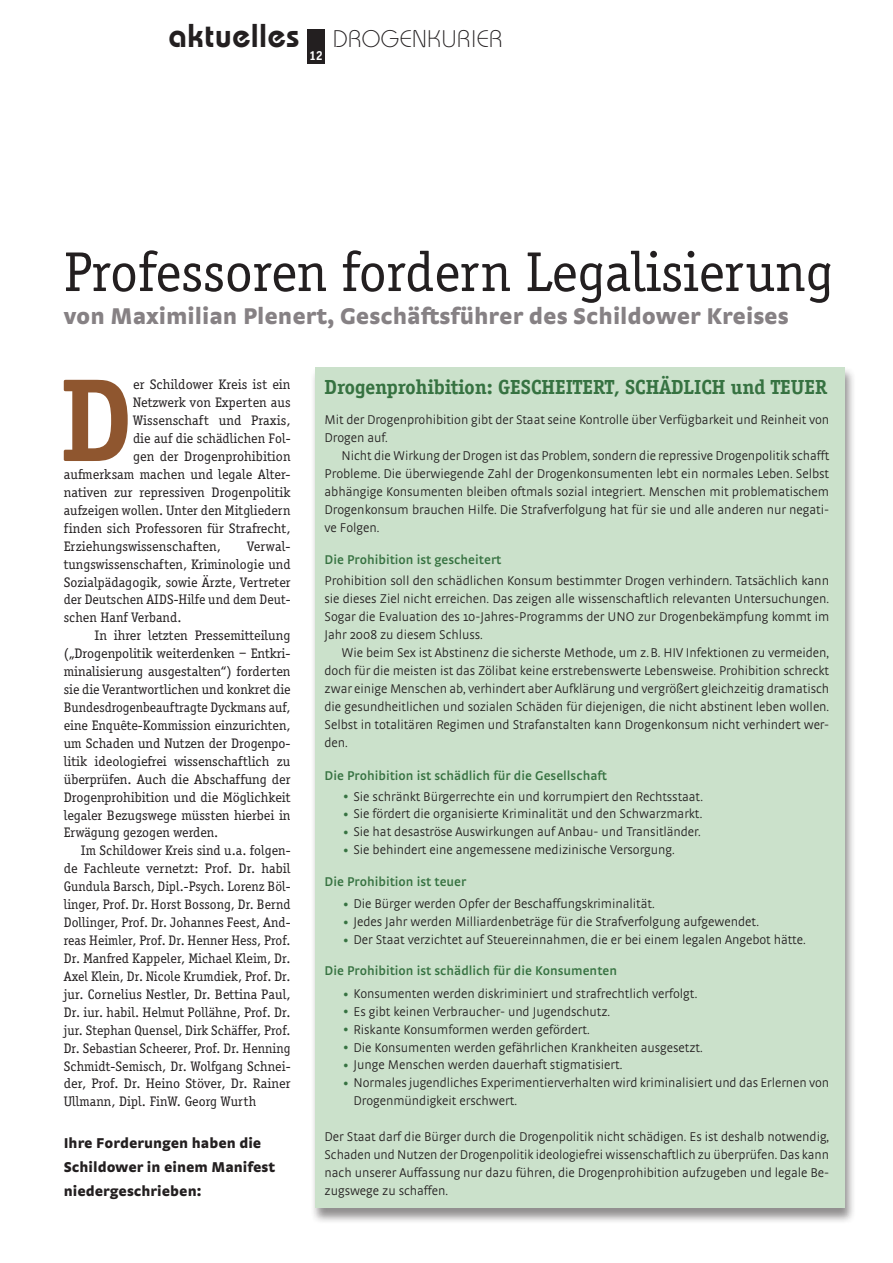
<style>
.page{position:relative;width:893px;height:1263px;background:#fff}
.page>*{position:absolute;margin:0;border:0;box-sizing:border-box;transform-origin:0 0}
.t1{font:700 121.8px "Officina Serif";color:#8f562f}
.t2{font:57.75px "Officina Serif";color:#231f20}
.t3{font:900 24px "Strada";color:#868184}
.t4{font:300 24px "Bauhaus";color:#231f20}
.t5{font:700 21px "Officina Serif";color:#367241}
.t6{font:900 15px/24px "Strada";color:#231f20}
.t7{font:14.25px/17.9px "Officina Serif";letter-spacing:.005em;color:#231f20;text-align:justify}
.t8{font:700 13.5px "Officina Serif";color:#fff}
.t9{font:300 13.35px/18px "Strada";letter-spacing:-.005em;color:#231f20;text-align:justify}
.t10{font:600 13.35px "Strada";color:#367241}
.s1{font-weight:600;font-size:33px}
.s2{font-family:"Officina Sans";font-weight:400;color:#367241}
</style>
<div class="page">
<div style="left:308px;top:30px;width:17px;height:34px;background:#231f20"></div>
<div style="left:310px;top:367px;width:546px;height:857px;background:#231f20;opacity:.5"></div>
<div style="left:316px;top:367px;width:529px;height:841px;background:#cbe1cb"></div>
<h3 class="t4" style="left:168px;top:24px;width:286px"><span class="s1">aktuelles</span> DROGENKURIER</h3>
<p class="t8" style="left:309px;top:47px;width:15px">12</p>
<h2 class="t2" style="left:64px;top:240px;width:771px">Professoren fordern Legalisierung</h2>
<h3 class="t3" style="left:64px;top:301px;width:726px">von Maximilian Plenert, Geschäftsführer des Schildower Kreises</h3>
<h1 class="t1" style="left:60px;top:348px;width:74px">D</h1>
<p class="t7" style="left:133px;top:376px;width:159px">er Schildower Kreis ist ein</p>
<p class="t7" style="left:133px;top:394px;width:159px">Netzwerk von Experten aus</p>
<p class="t7" style="left:133px;top:412px;width:159px">Wissenschaft und Praxis,</p>
<p class="t7" style="left:133px;top:430px;width:159px">die auf die schädlichen Fol-</p>
<p class="t7" style="left:133px;top:447px;width:159px">gen der Drogenprohibition</p>
<p class="t7" style="left:64px;top:465px;width:228px">aufmerksam machen und legale Alter-</p>
<p class="t7" style="left:64px;top:483px;width:228px">nativen zur repressiven Drogenpolitik</p>
<p class="t7" style="left:64px;top:501px;width:228px">aufzeigen wollen. Unter den Mitgliedern</p>
<p class="t7" style="left:64px;top:519px;width:228px">finden sich Professoren für Strafrecht,</p>
<p class="t7" style="left:64px;top:537px;width:159px">Erziehungswissenschaften,</p>
<p class="t7" style="left:64px;top:537px;width:228px;text-indent:183px">Verwal&shy;tungswissenschaften, Kriminologie und Sozialpädagogik, sowie Ärzte, Vertreter der Deutschen AIDS-Hilfe und dem Deut&shy;schen Hanf Verband.</p>
<p class="t7" style="left:64px;top:627px;width:228px;text-indent:31px">In ihrer letzten Pressemitteilung („Drogenpolitik weiterdenken – Entkri&shy;minalisierung ausgestalten“) forderten sie die Verantwortlichen und konkret die Bundesdrogenbeauftragte Dyckmans auf, eine Enquête-Kommission einzurichten, um Schaden und Nutzen der Drogenpo&shy;litik ideologiefrei wissenschaftlich zu überprüfen. Auch die Abschaffung der Drogenprohibition und die Möglichkeit legaler Bezugswege müssten hierbei in Erwägung gezogen werden.</p>
<p class="t7" style="left:64px;top:842px;width:228px;text-indent:17px">Im Schildower Kreis sind u.a. folgen&shy;de Fachleute vernetzt: Prof. Dr. habil Gundula Barsch, Dipl.-Psych. Lorenz Böl&shy;linger, Prof. Dr. Horst Bossong, Dr. Bernd Dollinger, Prof. Dr. Johannes Feest, And&shy;reas Heimler, Prof. Dr. Henner Hess, Prof.<br>Dr. Manfred Kappeler, Michael Kleim, Dr.<br>Axel Klein, Dr. Nicole Krumdiek, Prof. Dr. jur. Cornelius Nestler, Dr. Bettina Paul, Dr. iur. habil. Helmut Pollähne, Prof. Dr. jur. Stephan Quensel, Dirk Schäffer, Prof.<br>Dr. Sebastian Scheerer, Prof. Dr. Henning Schmidt-Semisch, Dr. Wolfgang Schnei&shy;der, Prof. Dr. Heino Stöver, Dr. Rainer Ullmann, Dipl. FinW. Georg Wurth</p>
<p class="t6" style="left:64px;top:1131px;width:213px">Ihre Forderungen haben die<br>Schildower in einem Manifest niedergeschrieben:</p>
<h3 class="t5" style="left:325px;top:375px;width:504px">Drogenprohibition: GESCHEITERT, SCHÄDLICH und TEUER</h3>
<p class="t9" style="left:325px;top:410px;width:506px">Mit der Drogenprohibition gibt der Staat seine Kontrolle über Verfügbarkeit und Reinheit von<br>Drogen auf.</p>
<p class="t9" style="left:325px;top:446px;width:506px;text-indent:17px">Nicht die Wirkung der Drogen ist das Problem, sondern die repressive Drogenpolitik schafft Probleme. Die überwiegende Zahl der Drogenkonsumenten lebt ein normales Leben. Selbst abhängige Konsumenten bleiben oftmals sozial integriert. Menschen mit problematischem Drogenkonsum brauchen Hilfe. Die Strafverfolgung hat für sie und alle anderen nur negati&shy;ve Folgen.</p>
<p class="t10" style="left:325px;top:552px;width:178px">Die Prohibition ist gescheitert</p>
<p class="t9" style="left:325px;top:572px;width:506px">Prohibition soll den schädlichen Konsum bestimmter Drogen verhindern. Tatsächlich kann sie dieses Ziel nicht erreichen. Das zeigen alle wissenschaftlich relevanten Untersuchungen.<br>Sogar die Evaluation des 10-Jahres-Programms der UNO zur Drogenbekämpfung kommt im Jahr 2008 zu diesem Schluss.</p>
<p class="t9" style="left:325px;top:643px;width:506px;text-indent:17px">Wie beim Sex ist Abstinenz die sicherste Methode, um z.B. HIV Infektionen zu vermeiden, doch für die meisten ist das Zölibat keine erstrebenswerte Lebensweise. Prohibition schreckt zwar einige Menschen ab, verhindert aber Aufklärung und vergrößert gleichzeitig dramatisch die gesundheitlichen und sozialen Schäden für diejenigen, die nicht abstinent leben wollen.<br>Selbst in totalitären Regimen und Strafanstalten kann Drogenkonsum nicht verhindert wer&shy;den.</p>
<p class="t10" style="left:325px;top:767px;width:284px">Die Prohibition ist schädlich für die Gesellschaft</p>
<p class="t9" style="left:342px;top:787px;width:363px"><span class="s2">•</span> Sie schränkt Bürgerrechte ein und korrumpiert den Rechtsstaat.</p>
<p class="t9" style="left:342px;top:805px;width:362px"><span class="s2">•</span> Sie fördert die organisierte Kriminalität und den Schwarzmarkt.</p>
<p class="t9" style="left:342px;top:823px;width:361px"><span class="s2">•</span> Sie hat desaströse Auswirkungen auf Anbau- und Transitländer.</p>
<p class="t9" style="left:342px;top:841px;width:335px"><span class="s2">•</span> Sie behindert eine angemessene medizinische Versorgung.</p>
<p class="t10" style="left:325px;top:873px;width:143px">Die Prohibition ist teuer</p>
<p class="t9" style="left:342px;top:894px;width:315px"><span class="s2">•</span> Die Bürger werden Opfer der Beschaffungskriminalität.</p>
<p class="t9" style="left:342px;top:912px;width:419px"><span class="s2">•</span> Jedes Jahr werden Milliardenbeträge für die Strafverfolgung aufgewendet.</p>
<p class="t9" style="left:342px;top:930px;width:466px"><span class="s2">•</span> Der Staat verzichtet auf Steuereinnahmen, die er bei einem legalen Angebot hätte.</p>
<p class="t10" style="left:325px;top:963px;width:294px">Die Prohibition ist schädlich für die Konsumenten</p>
<p class="t9" style="left:342px;top:984px;width:357px"><span class="s2">•</span> Konsumenten werden diskriminiert und strafrechtlich verfolgt.</p>
<p class="t9" style="left:342px;top:1002px;width:270px"><span class="s2">•</span> Es gibt keinen Verbraucher- und Jugendschutz.</p>
<p class="t9" style="left:342px;top:1020px;width:250px"><span class="s2">•</span> Riskante Konsumformen werden gefördert.</p>
<p class="t9" style="left:342px;top:1038px;width:363px"><span class="s2">•</span> Die Konsumenten werden gefährlichen Krankheiten ausgesetzt.</p>
<p class="t9" style="left:342px;top:1056px;width:282px"><span class="s2">•</span> Junge Menschen werden dauerhaft stigmatisiert.</p>
<p class="t9" style="left:353px;top:1074px;width:477px;text-indent:-12px"><span class="s2">•</span> Normales jugendliches Experimentierverhalten wird kriminalisiert und das Erlernen von<br>Drogenmündigkeit erschwert.</p>
<p class="t9" style="left:325px;top:1127px;width:506px">Der Staat darf die Bürger durch die Drogenpolitik nicht schädigen. Es ist deshalb notwendig, Schaden und Nutzen der Drogenpolitik ideologiefrei wissenschaftlich zu überprüfen. Das kann nach unserer Auffassung nur dazu führen, die Drogenprohibition aufzugeben und legale Be&shy;zugswege zu schaffen.</p>
</div>
